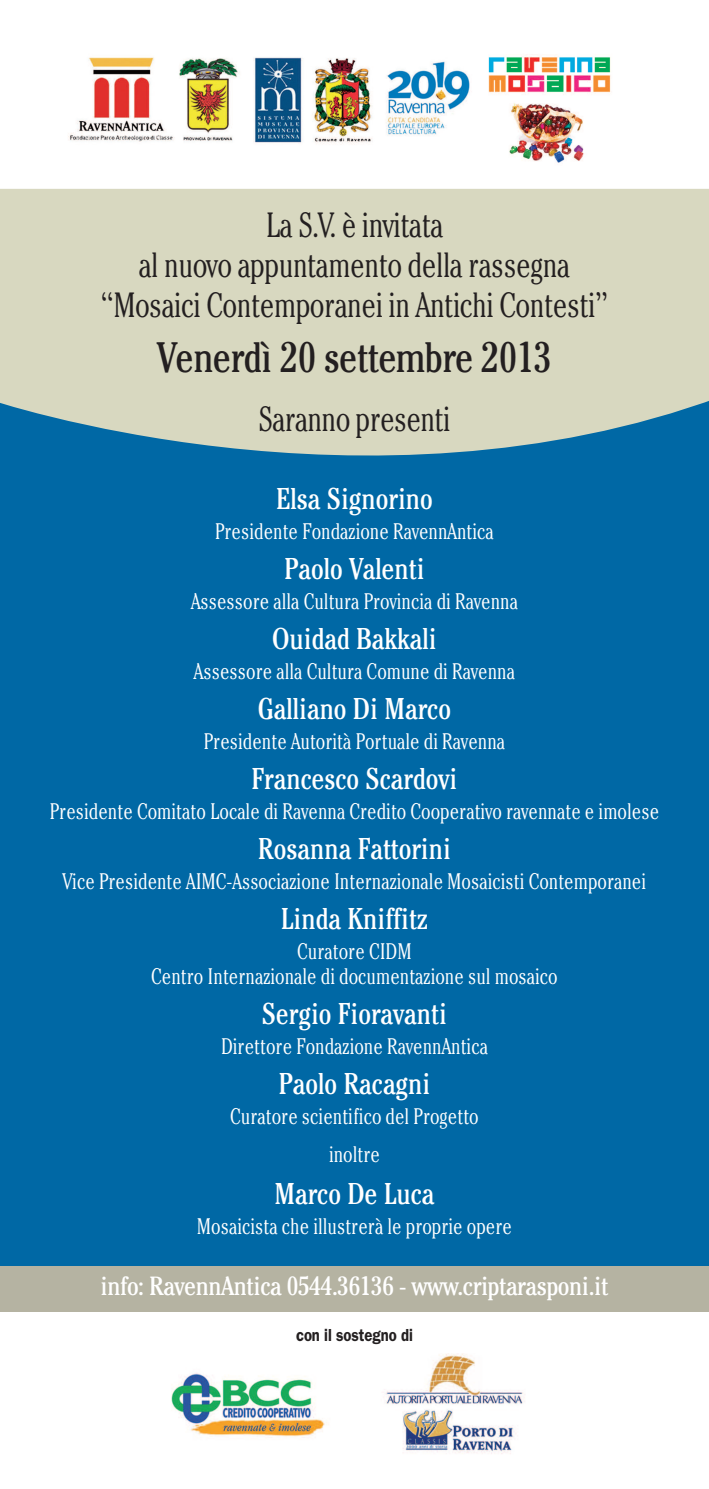
<style>
.page{position:relative;width:709px;height:1489px;background:#fff}
.page>*{position:absolute;margin:0;border:0;box-sizing:border-box;transform-origin:0 0}
.t1{font:condensed 42.5px "Cheltenham";letter-spacing:-.01em;color:#231f20;scale:.95 1}
.t2{font:300 condensed 35px/40px "Cheltenham";letter-spacing:-.015em;color:#231f20;text-align:center;scale:.95 1}
.t3{font:condensed 30px "Cheltenham";color:#fff;scale:.95 1}
.t4{font:condensed 26.25px "Cheltenham";letter-spacing:-.015em;color:#fff}
.t5{font:300 condensed 22.5px/25px "Cheltenham";color:#fff;text-align:center;scale:.95 1}
.t6{font:600 17.5px "ITC Franklin Gothic Std";letter-spacing:-.005em;color:#231f20;scale:.85 1}
</style>
<div class="page">
<div style="left:0;top:189px;width:709px;height:1083px;background:#0068a5"></div>
<div style="left:0;top:189px;width:709px;height:267px;background:#d8d8c0"></div>
<div style="left:0;top:1266px;width:709px;height:45px;background:#b5b3a2"></div>
<img style="left:171px;top:1353px;width:354px;height:101px">
<img style="left:68px;top:54px;width:543px;height:109px">
<h2 class="t2" style="left:101px;top:208px;width:535px">La S.V. è invitata<br>al nuovo appuntamento della rassegna “Mosaici Contemporanei in Antichi Contesti”</h2>
<h1 class="t1" style="left:157px;top:342px;width:417px">Venerdì 20 settembre 2013</h1>
<h2 class="t2" style="left:258px;top:402px;width:204px">Saranno presenti</h2>
<h3 class="t3" style="left:276px;top:487px;width:166px">Elsa Signorino</h3>
<p class="t5" style="left:215px;top:520px;width:295px">Presidente Fondazione RavennAntica</p>
<h3 class="t3" style="left:284px;top:557px;width:149px">Paolo Valenti</h3>
<p class="t5" style="left:191px;top:590px;width:346px">Assessore alla Cultura Provincia di Ravenna</p>
<h3 class="t3" style="left:272px;top:627px;width:175px">Ouidad Bakkali</h3>
<p class="t5" style="left:194px;top:660px;width:339px">Assessore alla Cultura Comune di Ravenna</p>
<h3 class="t3" style="left:258px;top:697px;width:205px">Galliano Di Marco</h3>
<p class="t5" style="left:204px;top:730px;width:319px">Presidente Autorità Portuale di Ravenna</p>
<h3 class="t3" style="left:252px;top:767px;width:218px">Francesco Scardovi</h3>
<p class="t5" style="left:50px;top:800px;width:643px">Presidente Comitato Locale di Ravenna Credito Cooperativo ravennate e imolese</p>
<h3 class="t3" style="left:258px;top:837px;width:205px">Rosanna Fattorini</h3>
<p class="t5" style="left:63px;top:870px;width:615px">Vice Presidente AIMC-Associazione Internazionale Mosaicisti Contemporanei</p>
<h3 class="t3" style="left:281px;top:907px;width:156px">Linda Kniffitz</h3>
<p class="t5" style="left:151px;top:940px;width:429px">Curatore CIDM<br>Centro Internazionale di documentazione sul mosaico</p>
<h3 class="t3" style="left:262px;top:1002px;width:196px">Sergio Fioravanti</h3>
<p class="t5" style="left:221px;top:1035px;width:282px">Direttore Fondazione RavennAntica</p>
<h3 class="t3" style="left:278px;top:1072px;width:161px">Paolo Racagni</h3>
<p class="t5" style="left:230px;top:1099px;width:263px;line-height:37.5px">Curatore scientifico del Progetto inoltre</p>
<h3 class="t3" style="left:274px;top:1182px;width:170px">Marco De Luca</h3>
<p class="t5" style="left:197px;top:1215px;width:333px">Mosaicista che illustrerà le proprie opere</p>
<p class="t4" style="left:100px;top:1276px;width:509px">info: RavennAntica 0544.36136 - www.criptarasponi.it</p>
<p class="t6" style="left:296px;top:1329px;width:139px">con il sostegno di</p>
</div>
